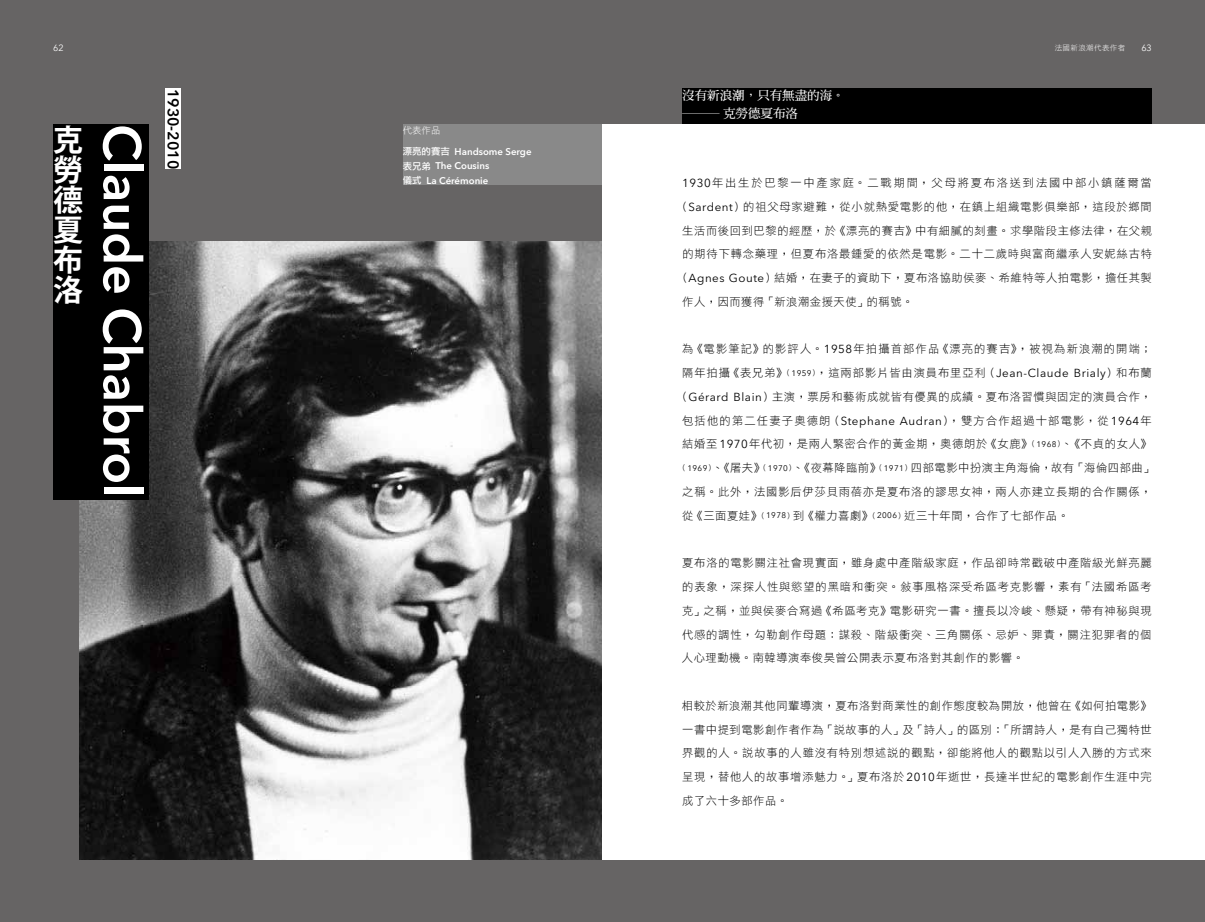
<style>
.page{position:relative;width:1205px;height:922px;background:#fff}
.page>*{position:absolute;margin:0;border:0;box-sizing:border-box;transform-origin:0 0}
.t1{font:600 52.5px "Avenir Next LT Pro";letter-spacing:-.01em;color:#fff}
.t2{font:700 30px/30px "Koz Go Pr 6 N";color:#fff;text-align:justify}
.t3{font:600 15.5px "Avenir Next LT Pro";color:#000}
.t4{font:12.5px/18.8px "DF Ming Bd HK BF";color:#fff}
.t5{font:11.25px/23.8px "DF Li Hei Lt WIN BF";letter-spacing:.07em;color:#000;text-align:justify}
.t6{font:11.25px "DF Li Hei Lt WIN BF";letter-spacing:.05em;color:#000}
.t7{font:11.25px "DF Li Hei Lt WIN BF";letter-spacing:.11em;color:#000}
.t8{font:11.25px "DF Li Hei Lt WIN BF";letter-spacing:.105em;color:#000}
.t9{font:11.25px "DF Li Hei Lt WIN BF";letter-spacing:.16em;color:#000}
.t10{font:600 9.62px/14.4px "Avenir Next LT Pro";color:#fff}
.t11{font:9.38px "DF Li Hei Lt WIN BF";color:#fff}
.t12{font:9px "Avenir Next LT Pro";color:#fff}
.t13{font:7.5px "DF Li Hei Lt WIN BF";letter-spacing:.05em;color:#fff}
.s1{font-family:"DF Li Hei Md WIN BF";font-weight:400;font-size:9.38px}
.s2{font-family:"Avenir Next LT Pro";font-size:11.62px}
.s3{font-size:7.88px}
.s4{font-family:"Avenir Next LT Pro";font-size:8.12px}
</style>
<div class="page">
<div style="left:0;top:0;width:1205px;height:921px;background:#666464"></div>
<img style="left:80px;top:241px;width:522px;height:618px">
<div style="left:403px;top:124px;width:208px;height:61px;background:#898989"></div>
<div style="left:166px;top:89px;width:15px;height:80px;background:#fff"></div>
<div style="left:53px;top:124px;width:95px;height:375px;background:#000"></div>
<div style="left:602px;top:124px;width:603px;height:735px;background:#fff"></div>
<div style="left:682px;top:89px;width:470px;height:35px;background:#000"></div>
<p class="t12" style="left:53px;top:42px;width:12px">62</p>
<p class="t13" style="left:1054px;top:44px;width:72px">法國新浪潮代表作者</p>
<p class="t12" style="left:1141px;top:42px;width:12px">63</p>
<h2 class="t2" style="left:53px;top:125px;width:31px">克勞德夏布洛</h2>
<h1 class="t1" style="left:154px;top:124px;width:375px;rotate:90deg">Claude Chabrol</h1>
<h3 class="t3" style="left:182px;top:89px;width:82px;rotate:90deg">1930-2010</h3>
<p class="t11" style="left:403px;top:125px;width:39px">代表作品</p>
<p class="t10" style="left:403px;top:144px;width:130px"><span class="s1">漂亮的賽吉</span> Handsome Serge<span class="s1">表兄弟</span> The Cousins<br><span class="s1">儀式</span> La Cérémonie</p>
<p class="t4" style="left:682px;top:85px;width:164px">沒有新浪潮，只有無盡的海。―克勞德夏布洛</p>
<p class="t9" style="left:682px;top:177px;width:471px"><span class="s2">1930</span>年出生於巴黎一中產家庭。二戰期間，父母將夏布洛送到法國中部小鎮薩爾當</p>
<p class="t5" style="left:676px;top:194px;width:477px">（<span class="s2">Sardent</span>）的祖父母家避難，從小就熱愛電影的他，在鎮上組織電影俱樂部，這段於鄉間</p>
<p class="t5" style="left:682px;top:218px;width:471px">生活而後回到巴黎的經歷，於《漂亮的賽吉》中有細膩的刻畫。求學階段主修法律，在父親</p>
<p class="t5" style="left:682px;top:242px;width:471px">的期待下轉念藥理，但夏布洛最鍾愛的依然是電影。二十二歲時與富商繼承人安妮絲古特</p>
<p class="t6" style="left:677px;top:272px;width:476px">（<span class="s2">Agnes Goute</span>）結婚，在妻子的資助下，夏布洛協助侯麥、希維特等人拍電影，擔任其製</p>
<p class="t6" style="left:682px;top:296px;width:233px">作人，因而獲得「新浪潮金援天使」的稱號。</p>
<p class="t8" style="left:682px;top:343px;width:471px">為《電影筆記》的影評人。<span class="s2">1958</span>年拍攝首部作品《漂亮的賽吉》，被視為新浪潮的開端；</p>
<p class="t5" style="left:682px;top:361px;width:471px">隔年拍攝《表兄弟》<span class="s3">（</span><span class="s4">1959</span><span class="s3">）</span>，這兩部影片皆由演員布里亞利（<span class="s2">Jean-Claude Brialy</span>）和布蘭</p>
<p class="t5" style="left:676px;top:384px;width:477px">（<span class="s2">Gérard Blain</span>）主演，票房和藝術成就皆有優異的成績。夏布洛習慣與固定的演員合作，</p>
<p class="t7" style="left:682px;top:414px;width:471px">包括他的第二任妻子奧德朗（<span class="s2">Stephane Audran</span>），雙方合作超過十部電影，從<span class="s2">1964</span>年</p>
<p class="t5" style="left:682px;top:432px;width:471px">結婚至<span class="s2">1970</span>年代初，是兩人緊密合作的黃金期，奧德朗於《女鹿》<span class="s3">（</span><span class="s4">1968</span><span class="s3">）</span>、《不貞的女人》</p>
<p class="t6" style="left:678px;top:462px;width:478px"><span class="s3">（</span><span class="s4">1969</span><span class="s3">）</span>、《屠夫》<span class="s3">（</span><span class="s4">1970</span><span class="s3">）</span>、《夜幕降臨前》<span class="s3">（</span><span class="s4">1971</span><span class="s3">）</span>四部電影中扮演主角海倫，故有「海倫四部曲」</p>
<p class="t5" style="left:682px;top:479px;width:471px">之稱。此外，法國影后伊莎貝雨蓓亦是夏布洛的謬思女神，兩人亦建立長期的合作關係，</p>
<p class="t6" style="left:682px;top:509px;width:388px">從《三面夏娃》<span class="s3">（</span><span class="s4">1978</span><span class="s3">）</span>到《權力喜劇》<span class="s3">（</span><span class="s4">2006</span><span class="s3">）</span>近三十年間，合作了七部作品。</p>
<p class="t5" style="left:682px;top:551px;width:471px">夏布洛的電影關注社會現實面，雖身處中產階級家庭，作品卻時常戳破中產階級光鮮亮麗的表象，深探人性與慾望的黑暗和衝突。敘事風格深受希區考克影響，素有「法國希區考克」之稱，並與侯麥合寫過《希區考克》電影研究一書。擅長以冷峻、懸疑，帶有神秘與現代感的調性，勾勒創作母題：謀殺、階級衝突、三角關係、忌妒、罪責，關注犯罪者的個人心理動機。南韓導演奉俊昊曾公開表示夏布洛對其創作的影響。</p>
<p class="t5" style="left:682px;top:693px;width:471px">相較於新浪潮其他同輩導演，夏布洛對商業性的創作態度較為開放，他曾在《如何拍電影》一書中提到電影創作者作為「說故事的人」及「詩人」的區別：「所謂詩人，是有自己獨特世界觀的人。說故事的人雖沒有特別想述說的觀點，卻能將他人的觀點以引人入勝的方式來呈現，替他人的故事增添魅力。」夏布洛於<span class="s2">2010</span>年逝世，長達半世紀的電影創作生涯中完成了六十多部作品。</p>
</div>
